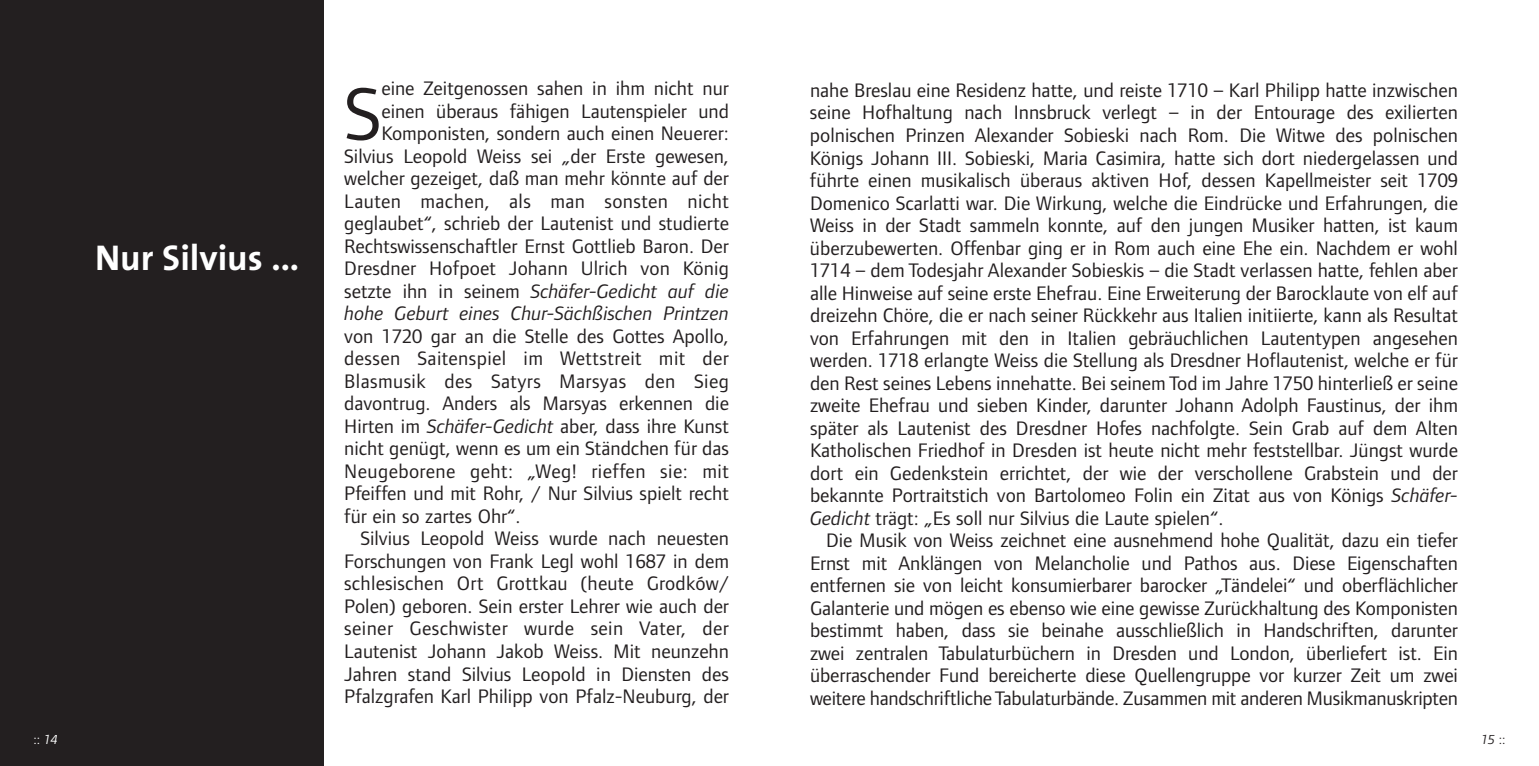
<style>
.page{position:relative;width:1539px;height:766px;background:#fff}
.page>*{position:absolute;margin:0;border:0;box-sizing:border-box;transform-origin:0 0}
.t1{font:77.62px "Foundry Form Sans";color:#231f20}
.t2{font:700 36px "The Sans";color:#fff}
.t3{font:20.25px/22.5px "Foundry Form Sans";color:#231f20;text-align:justify}
.t4{font:13.5px "Foundry Form Sans";color:#fff}
.t5{font:italic 13.5px "Foundry Form Sans";color:#231f20}
.s1{font-style:italic}
.s2{font-style:normal}
</style>
<div class="page">
<div style="left:0;top:0;width:324px;height:765px;background:#231f20"></div>
<h2 class="t2" style="left:95px;top:244px;width:206px">Nur Silvius ...</h2>
<p class="t3" style="left:344px;top:78px;width:386px;text-align:right">eine Zeitgenossen sahen in ihm nicht nur einen überaus fähigen Lautenspieler und Komponisten, sondern auch einen Neuerer:<br>Silvius Leopold Weiss sei „der Erste gewesen, welcher gezeiget, daß man mehr könnte auf der Lauten machen, als man sonsten nicht geglaubet“, schrieb der Lautenist und studierte Rechtswissenschaftler Ernst Gottlieb Baron. Der Dresdner Hofpoet Johann Ulrich von König setzte ihn in seinem <span class="s1">Schäfer-Gedicht auf die hohe Geburt eines Chur-Sächßischen Printzen</span></p>
<p class="t3" style="left:344px;top:326px;width:386px">von 1720 gar an die Stelle des Gottes Apollo, dessen Saitenspiel im Wettstreit mit der Blasmusik des Satyrs Marsyas den Sieg davontrug. Anders als Marsyas erkennen die Hirten im <span class="s1">Schäfer-Gedicht</span> aber, dass ihre Kunst nicht genügt, wenn es um ein Ständchen für das Neugeborene geht: „Weg! rieffen sie: mit Pfeiffen und mit Rohr, / Nur Silvius spielt recht für ein so zartes Ohr“.</p>
<p class="t3" style="left:344px;top:528px;width:386px;text-indent:16px">Silvius Leopold Weiss wurde nach neuesten Forschungen von Frank Legl wohl 1687 in dem schlesischen Ort Grottkau (heute Grodków/ Polen) geboren. Sein erster Lehrer wie auch der seiner Geschwister wurde sein Vater, der Lautenist Johann Jakob Weiss. Mit neunzehn Jahren stand Silvius Leopold in Diensten des Pfalzgrafen Karl Philipp von Pfalz-Neuburg, der</p>
<h1 class="t1" style="left:344px;top:85px;width:39px">S</h1>
<p class="t3" style="left:810px;top:80px;width:650px">nahe Breslau eine Residenz hatte, und reiste 1710 – Karl Philipp hatte inzwischen seine Hofhaltung nach Innsbruck verlegt – in der Entourage des exilierten polnischen Prinzen Alexander Sobieski nach Rom. Die Witwe des polnischen Königs Johann III. Sobieski, Maria Casimira, hatte sich dort niedergelassen und führte einen musikalisch überaus aktiven Hof, dessen Kapellmeister seit 1709<br>Domenico Scarlatti war. Die Wirkung, welche die Eindrücke und Erfahrungen, die Weiss in der Stadt sammeln konnte, auf den jungen Musiker hatten, ist kaum überzubewerten. Offenbar ging er in Rom auch eine Ehe ein. Nachdem er wohl 1714 – dem Todesjahr Alexander Sobieskis – die Stadt verlassen hatte, fehlen aber alle Hinweise auf seine erste Ehefrau. Eine Erweiterung der Barocklaute von elf auf dreizehn Chöre, die er nach seiner Rückkehr aus Italien initiierte, kann als Resultat von Erfahrungen mit den in Italien gebräuchlichen Lautentypen angesehen werden. 1718 erlangte Weiss die Stellung als Dresdner Hoflautenist, welche er für den Rest seines Lebens innehatte. Bei seinem Tod im Jahre 1750 hinterließ er seine zweite Ehefrau und sieben Kinder, darunter Johann Adolph Faustinus, der ihm später als Lautenist des Dresdner Hofes nachfolgte. Sein Grab auf dem Alten Katholischen Friedhof in Dresden ist heute nicht mehr feststellbar. Jüngst wurde dort ein Gedenkstein errichtet, der wie der verschollene Grabstein und der bekannte Portraitstich von Bartolomeo Folin ein Zitat aus von Königs <span class="s1">Schäfer-Gedicht</span> trägt: „Es soll nur Silvius die Laute spielen“.</p>
<p class="t3" style="left:810px;top:530px;width:650px;text-indent:16px">Die Musik von Weiss zeichnet eine ausnehmend hohe Qualität, dazu ein tiefer Ernst mit Anklängen von Melancholie und Pathos aus. Diese Eigenschaften entfernen sie von leicht konsumierbarer barocker „Tändelei“ und oberflächlicher Galanterie und mögen es ebenso wie eine gewisse Zurückhaltung des Komponisten bestimmt haben, dass sie beinahe ausschließlich in Handschriften, darunter zwei zentralen Tabulaturbüchern in Dresden und London, überliefert ist. Ein überraschender Fund bereicherte diese Quellengruppe vor kurzer Zeit um zwei weitere handschriftliche Tabulaturbände. Zusammen mit anderen Musikmanuskripten</p>
<p class="t4" style="left:34px;top:734px;width:25px">:: <span class="s1">14</span></p>
<p class="t5" style="left:1481px;top:731px;width:25px">15 <span class="s2">::</span></p>
</div>
